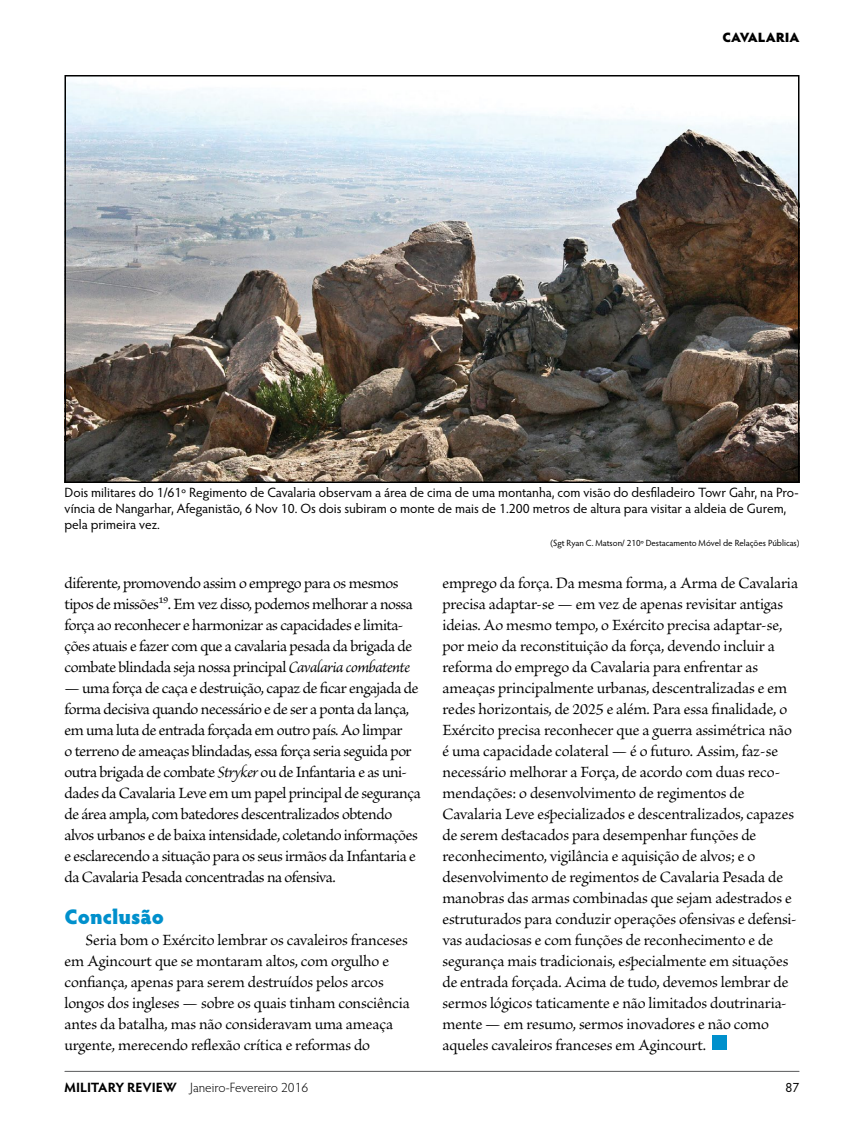
<style>
.page{position:relative;width:864px;height:1134px;background:#fff}
.page>*{position:absolute;margin:0;border:0;box-sizing:border-box;transform-origin:0 0}
.t1{font:900 21px "Hypatia Sans Pro";color:#0090cc}
.t2{font:16.5px/21px "Brioso Pro";letter-spacing:-.015em;color:#000}
.t3{font:13.5px/16.5px "Hypatia Sans Pro";color:#000}
.t4{font:300 13.5px "Hypatia Sans Pro";color:#000}
.t5{font:900 13.5px "Hypatia Sans Pro";letter-spacing:-.01em;color:#000}
.t6{font:9px "Hypatia Sans Pro";letter-spacing:-.005em;color:#000}
.s1{font-style:italic}
.s2{font-weight:700}
</style>
<div class="page">
<hr style="left:65px;top:1071px;width:734px;height:1px;background:#58595b">
<div style="left:712px;top:1035px;width:15px;height:15px;background:#0090cc"></div>
<img style="left:67px;top:82px;width:730px;height:398px">
<div style="left:64px;top:75px;width:736px;height:408px;border:2px solid #000"></div>
<p class="t5" style="left:722px;top:27px;width:79px">CAVALARIA</p>
<p class="t3" style="left:64px;top:483px;width:736px">Dois militares do 1/61o Regimento de Cavalaria observam a área de cima de uma montanha, com visão do desfiladeiro Towr Gahr, na Pro&shy;víncia de Nangarhar, Afeganistão, 6 Nov 10. Os dois subiram o monte de mais de 1.200 metros de altura para visitar a aldeia de Gurem, pela primeira vez.</p>
<p class="t6" style="left:551px;top:537px;width:250px">(Sgt Ryan C. Matson/ 210o Destacamento Móvel de Relações Públicas)</p>
<p class="t2" style="left:64px;top:573px;width:350px">diferente, promovendo assim o emprego para os mesmos tipos de missões19. Em vez disso, podemos melhorar a nossa força ao reconhecer e harmonizar as capacidades e limita&shy;ções atuais e fazer com que a cavalaria pesada da brigada de combate blindada seja nossa principal <span class="s1">Cavalaria combatente</span></p>
<p class="t2" style="left:64px;top:678px;width:358px">— uma força de caça e destruição, capaz de ficar engajada de forma decisiva quando necessário e de ser a ponta da lança, em uma luta de entrada forçada em outro país. Ao limpar<br>o terreno de ameaças blindadas, essa força seria seguida por outra brigada de combate <span class="s1">Stryker</span> ou de Infantaria e as uni&shy;dades da Cavalaria Leve em um papel principal de segurança de área ampla, com batedores descentralizados obtendo alvos urbanos e de baixa intensidade, coletando informações e esclarecendo a situação para os seus irmãos da Infantaria e da Cavalaria Pesada concentradas na ofensiva.</p>
<p class="t1" style="left:64px;top:901px;width:101px">Conclusão</p>
<p class="t2" style="left:64px;top:930px;width:347px;text-indent:21px">Seria bom o Exército lembrar os cavaleiros franceses em Agincourt que se montaram altos, com orgulho e confiança, apenas para serem destruídos pelos arcos longos dos ingleses — sobre os quais tinham consciência antes da batalha, mas não consideravam uma ameaça urgente, merecendo reflexão crítica e reformas do</p>
<p class="t2" style="left:442px;top:573px;width:357px">emprego da força. Da mesma forma, a Arma de Cavalaria precisa adaptar-se — em vez de apenas revisitar antigas ideias. Ao mesmo tempo, o Exército precisa adaptar-se, por meio da reconstituição da força, devendo incluir a reforma do emprego da Cavalaria para enfrentar as ameaças principalmente urbanas, descentralizadas e em redes horizontais, de 2025 e além. Para essa finalidade, o Exército precisa reconhecer que a guerra assimétrica não é uma capacidade colateral — é o futuro. Assim, faz-se necessário melhorar a Força, de acordo com duas reco&shy;mendações: o desenvolvimento de regimentos de Cavalaria Leve especializados e descentralizados, capazes de serem destacados para desempenhar funções de reconhecimento, vigilância e aquisição de alvos; e o desenvolvimento de regimentos de Cavalaria Pesada de manobras das armas combinadas que sejam adestrados e estruturados para conduzir operações ofensivas e defensi&shy;vas audaciosas e com funções de reconhecimento e de segurança mais tradicionais, especialmente em situações de entrada forçada. Acima de tudo, devemos lembrar de sermos lógicos taticamente e não limitados doutrinaria&shy;mente — em resumo, sermos inovadores e não como aqueles cavaleiros franceses em Agincourt.</p>
<p class="t4" style="left:64px;top:1079px;width:245px"><span class="s2">MILITARY REVIEW</span> Janeiro-Fevereiro 2016</p>
<p class="t3" style="left:786px;top:1079px;width:15px">87</p>
</div>
